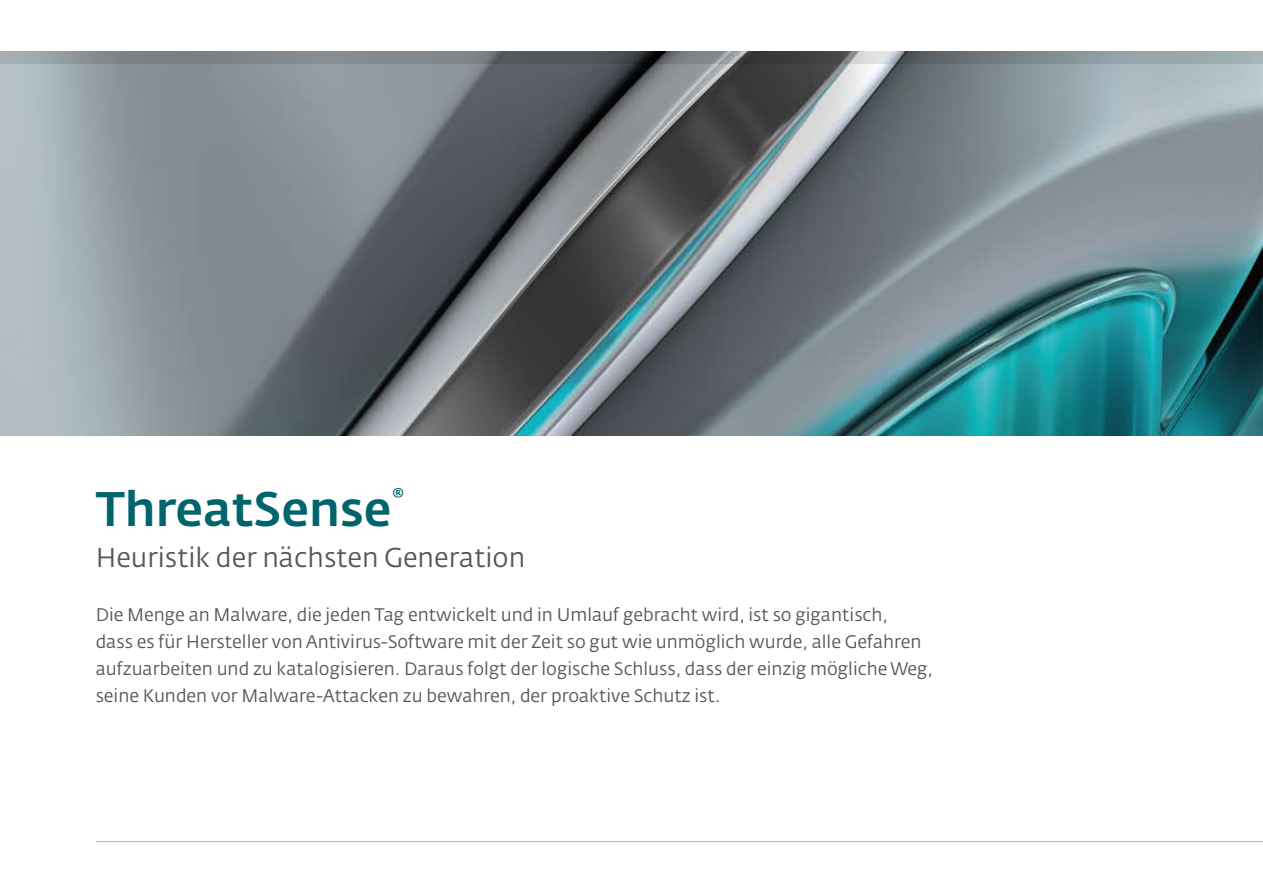
<style>
.page{position:relative;width:1263px;height:893px;background:#fff}
.page>*{position:absolute;margin:0;border:0;box-sizing:border-box;transform-origin:0 0}
.t1{font:500 48px "Fedra Sans Alt Pro";color:#00646c}
.t2{font:27px "Fedra Sans Alt Pro";color:#58585a}
.t3{font:500 21px "Fedra Sans Alt Pro";color:#00646c}
.t4{font:18px/27px "Fedra Sans Alt Pro";color:#58585a}
</style>
<div class="page">
<img style="left:0;top:64px;width:1263px;height:372px">
<svg style="left:0;top:51px;width:1263px;height:13px;background:#788084"></svg>
<hr style="left:96px;top:841px;width:1167px;height:1px;background:#b1b3b4">
<h1 class="t1" style="left:96px;top:479px;width:297px">ThreatSense</h1>
<p class="t3" style="left:391px;top:483px;width:15px">®</p>
<h2 class="t2" style="left:96px;top:540px;width:431px">Heuristik der nächsten Generation</h2>
<p class="t4" style="left:96px;top:601px;width:839px">Die Menge an Malware, die jeden Tag entwickelt und in Umlauf gebracht wird, ist so gigantisch,<br>dass es für Hersteller von Antivirus-Software mit der Zeit so gut wie unmöglich wurde, alle Gefahren aufzuarbeiten und zu katalogisieren. Daraus folgt der logische Schluss, dass der einzig mögliche Weg, seine Kunden vor Malware-Attacken zu bewahren, der proaktive Schutz ist.</p>
</div>
